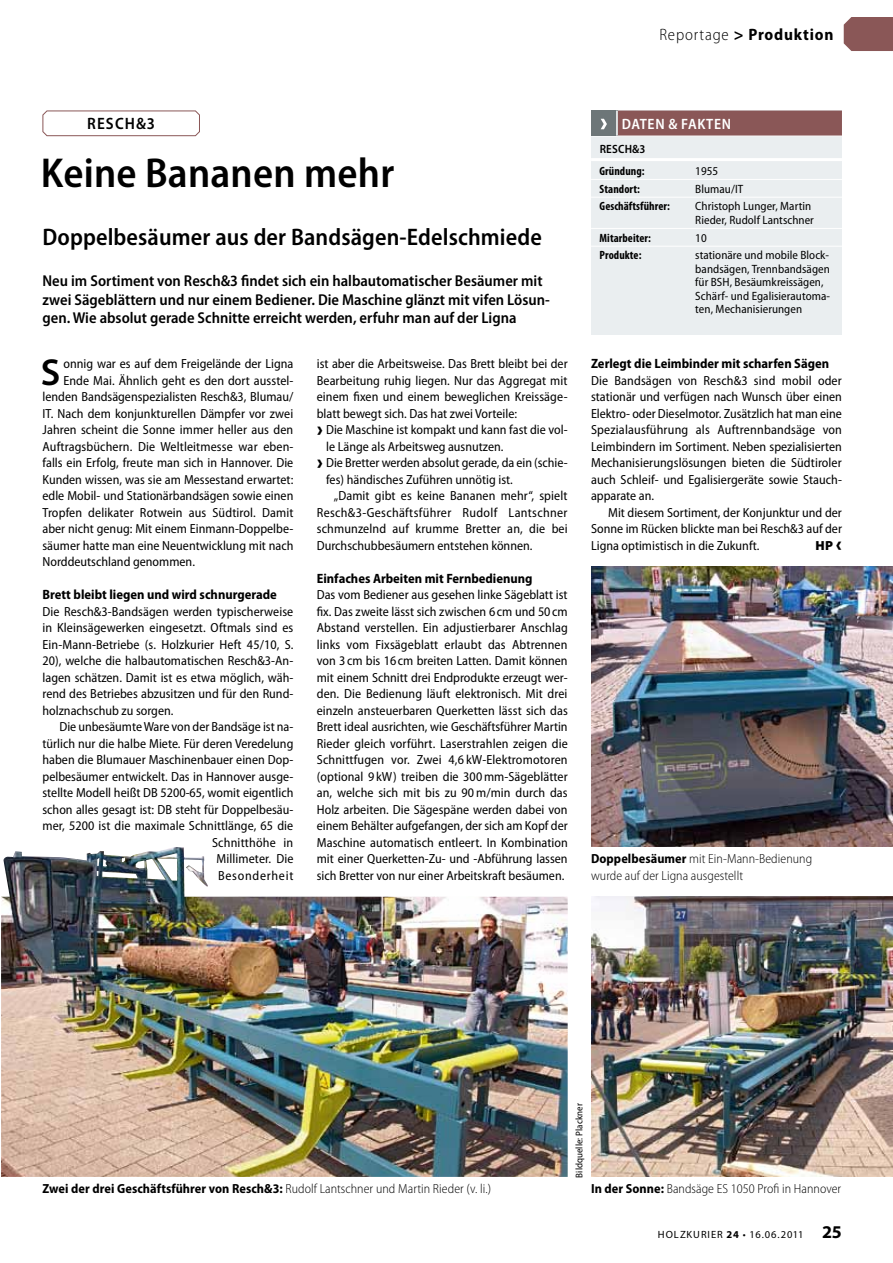
<style>
.page{position:relative;width:893px;height:1263px;background:#fff}
.page>*{position:absolute;margin:0;border:0;box-sizing:border-box;transform-origin:0 0}
.t1{font:600 semi-condensed 42px "Myriad Pro";letter-spacing:.005em;color:#000}
.t2{font:600 37.65px "Myriad Pro";color:#000}
.t3{font:600 semi-condensed 24px "Myriad Pro";letter-spacing:.005em;color:#000}
.t4{font:700 semi-condensed 16.5px "Myriad Pro";letter-spacing:.05em;color:#000}
.t5{font:600 semi-condensed 16.5px "Myriad Pro";color:#000}
.t6{font:600 semi-condensed 15.75px/18.8px "Myriad Pro";color:#000}
.t7{font:600 semi-condensed 15px "Myriad Pro";color:#fff}
.t8{font:700 semi-condensed 13.5px "Myriad Pro";color:#000}
.t9{font:semi-condensed 13.2px/16.5px "Myriad Pro";color:#000;text-align:justify}
.t10{font:300 semi-condensed 13.2px/16.5px "Myriad Pro";letter-spacing:.005em;color:#000}
.t11{font:semi-condensed 13.2px "Myriad Pro";letter-spacing:.025em;color:#000}
.t12{font:900 13.2px "Myriad Pro";color:#000}
.t13{font:semi-condensed 12px/13.5px "Myriad Pro";letter-spacing:.005em;color:#000}
.t14{font:700 condensed 12px "Myriad Pro";letter-spacing:.005em;color:#000}
.t15{font:600 semi-condensed 12px "Myriad Pro";color:#000}
.t16{font:10.5px "Myriad Pro";letter-spacing:.08em;color:#000}
.t17{font:semi-condensed 9.75px "Myriad Pro";letter-spacing:.005em;color:#000}
.s1{font-weight:300}
.s2{font-weight:900;font-stretch:semi-expanded;font-size:21px}
.s3{font-stretch:semi-expanded;font-size:21px}
.s4{font-weight:700}
.s5{font-weight:700;font-size:18px}
</style>
<div class="page">
<img style="left:591px;top:566px;width:302px;height:281px">
<div style="left:43px;top:111px;width:157px;height:25px;border:1px solid #8a5757;border-radius:4px"></div>
<div style="left:591px;top:111px;width:251px;height:224px;background:#eaeef0"></div>
<div style="left:617px;top:111px;width:225px;height:25px;background:#8a5757"></div>
<hr style="left:591px;top:136px;width:251px;height:1px;background:#fff">
<hr style="left:591px;top:158px;width:251px;height:3px;background:#fff">
<hr style="left:591px;top:179px;width:251px;height:1px;background:#fff">
<hr style="left:591px;top:197px;width:251px;height:1px;background:#fff">
<hr style="left:591px;top:228px;width:251px;height:1px;background:#fff">
<hr style="left:591px;top:246px;width:251px;height:1px;background:#fff">
<div style="left:591px;top:111px;width:26px;height:25px;background:#6d7678"></div>
<svg style="left:601px;top:119px;width:6px;height:10px"></svg>
<hr style="left:616px;top:111px;width:2px;height:25px;background:#fff">
<img style="left:1px;top:847px;width:567px;height:330px">
<img style="left:591px;top:896px;width:302px;height:281px">
<div style="left:844px;top:17px;width:49px;height:34px;background:#8a5757"></div>
<p class="t4" style="left:659px;top:25px;width:176px"><span class="s1">Reportage</span> &gt; Produktion</p>
<p class="t5" style="left:87px;top:114px;width:69px">resch&amp;3</p>
<h1 class="t1" style="left:41px;top:150px;width:355px">Keine Bananen mehr</h1>
<h3 class="t3" style="left:43px;top:224px;width:501px">Doppelbesäumer aus der Bandsägen-Edelschmiede</h3>
<p class="t6" style="left:43px;top:271px;width:509px">Neu im Sortiment von Resch&amp;3 findet sich ein halbautomatischer Besäumer mit zwei Sägeblättern und nur einem Bediener. Die Maschine glänzt mit vifen Lösun&shy;gen. Wie absolut gerade Schnitte erreicht werden, erfuhr man auf der Ligna</p>
<h2 class="t2" style="left:41px;top:348px;width:21px">S</h2>
<p class="t9" style="left:64px;top:356px;width:231px">onnig war es auf dem Freigelände der Ligna</p>
<p class="t9" style="left:64px;top:372px;width:231px">Ende Mai. Ähnlich geht es den dort ausstel-</p>
<p class="t9" style="left:43px;top:389px;width:252px">lenden Bandsägenspezialisten Resch&amp;3, Blumau/</p>
<p class="t9" style="left:43px;top:405px;width:252px">IT. Nach dem konjunkturellen Dämpfer vor zwei</p>
<p class="t9" style="left:43px;top:422px;width:252px">Jahren scheint die Sonne immer heller aus den</p>
<p class="t9" style="left:43px;top:438px;width:252px">Auftragsbüchern. Die Weltleitmesse war eben-</p>
<p class="t9" style="left:43px;top:455px;width:252px">falls ein Erfolg, freute man sich in Hannover. Die</p>
<p class="t9" style="left:43px;top:471px;width:252px">Kunden wissen, was sie am Messestand erwartet:</p>
<p class="t9" style="left:43px;top:488px;width:252px">edle Mobil- und Stationärbandsägen sowie einen</p>
<p class="t9" style="left:43px;top:504px;width:252px">Tropfen delikater Rotwein aus Südtirol. Damit</p>
<p class="t9" style="left:43px;top:521px;width:252px">aber nicht genug: Mit einem Einmann-Doppelbe-</p>
<p class="t9" style="left:43px;top:537px;width:252px">säumer hatte man eine Neuentwicklung mit nach</p>
<p class="t9" style="left:43px;top:554px;width:154px">Norddeutschland genommen.</p>
<p class="t8" style="left:43px;top:587px;width:236px">Brett bleibt liegen und wird schnurgerade</p>
<p class="t9" style="left:43px;top:603px;width:253px">Die Resch&amp;3-Bandsägen werden typischerweise in Kleinsägewerken eingesetzt. Oftmals sind es Ein-Mann-Betriebe (s. Holzkurier Heft 45/10, S.<br>20), welche die halbautomatischen Resch&amp;3-An&shy;lagen schätzen. Damit ist es etwa möglich, wäh&shy;rend des Betriebes abzusitzen und für den Rund&shy;holznachschub zu sorgen.</p>
<p class="t9" style="left:43px;top:719px;width:252px;text-align:right">Die unbesäumte Ware von der Bandsäge ist na&shy;türlich nur die halbe Miete. Für deren Veredelung haben die Blumauer Maschinenbauer einen Dop&shy;pelbesäumer entwickelt. Das in Hannover ausge&shy;stellte Modell heißt DB 5200-65, womit eigentlich schon alles gesagt ist: DB steht für Doppelbesäu&shy;mer, 5200 ist die maximale Schnittlänge, 65 die Schnitthöhe in<br>Millimeter. Die<br>Besonderheit</p>
<p class="t9" style="left:317px;top:356px;width:252px">ist aber die Arbeitsweise. Das Brett bleibt bei der</p>
<p class="t9" style="left:317px;top:372px;width:252px">Bearbeitung ruhig liegen. Nur das Aggregat mit</p>
<p class="t9" style="left:317px;top:389px;width:252px">einem fixen und einem beweglichen Kreissäge-</p>
<p class="t9" style="left:317px;top:405px;width:202px">blatt bewegt sich. Das hat zwei Vorteile:</p>
<p class="t9" style="left:317px;top:422px;width:252px"><span class="s2">›</span> Die Maschine ist kompakt und kann fast die vol-</p>
<p class="t9" style="left:326px;top:438px;width:179px">le Länge als Arbeitsweg ausnutzen.</p>
<p class="t9" style="left:317px;top:455px;width:252px"><span class="s2">›</span> Die Bretter werden absolut gerade, da ein (schie-</p>
<p class="t9" style="left:326px;top:471px;width:188px">fes) händisches Zuführen unnötig ist.</p>
<p class="t9" style="left:334px;top:488px;width:235px">„Damit gibt es keine Bananen mehr“, spielt</p>
<p class="t11" style="left:317px;top:505px;width:252px">Resch&amp;3-Geschäftsführer Rudolf Lantschner</p>
<p class="t9" style="left:317px;top:521px;width:252px">schmunzelnd auf krumme Bretter an, die bei</p>
<p class="t9" style="left:317px;top:537px;width:217px">Durchschubbesäumern entstehen können.</p>
<p class="t8" style="left:317px;top:571px;width:217px">Einfaches Arbeiten mit Fernbedienung</p>
<p class="t9" style="left:317px;top:587px;width:253px">Das vom Bediener aus gesehen linke Sägeblatt ist fix. Das zweite lässt sich zwischen 6 cm und 50 cm Abstand verstellen. Ein adjustierbarer Anschlag links vom Fixsägeblatt erlaubt das Abtrennen von 3 cm bis 16 cm breiten Latten. Damit können mit einem Schnitt drei Endprodukte erzeugt wer&shy;den. Die Bedienung läuft elektronisch. Mit drei einzeln ansteuerbaren Querketten lässt sich das Brett ideal ausrichten, wie Geschäftsführer Martin Rieder gleich vorführt. Laserstrahlen zeigen die Schnittfugen vor. Zwei 4,6 kW-Elektromotoren (optional 9 kW) treiben die 300mm-Sägeblätter an, welche sich mit bis zu 90m/min durch das Holz arbeiten. Die Sägespäne werden dabei von einem Behälter aufgefangen, der sich am Kopf der Maschine automatisch entleert. In Kombination mit einer Querketten-Zu- und -Abführung lassen sich Bretter von nur einer Arbeitskraft besäumen.</p>
<p class="t7" style="left:622px;top:116px;width:69px">Daten &amp; Fakt</p>
<p class="t7" style="left:714px;top:116px;width:17px">en</p>
<p class="t15" style="left:600px;top:142px;width:47px">Resch&amp;3</p>
<p class="t14" style="left:600px;top:163px;width:47px">Gründung:</p>
<p class="t13" style="left:695px;top:164px;width:24px">1955</p>
<p class="t14" style="left:600px;top:181px;width:42px">Standort:</p>
<p class="t13" style="left:695px;top:182px;width:49px">Blumau/IT</p>
<p class="t14" style="left:600px;top:199px;width:72px">Geschäftsführer:</p>
<p class="t13" style="left:695px;top:200px;width:120px">Christoph Lunger, Martin<br>Rieder, Rudolf Lantschner</p>
<p class="t14" style="left:600px;top:230px;width:53px">Mitarbeiter:</p>
<p class="t13" style="left:695px;top:231px;width:13px">10</p>
<p class="t14" style="left:600px;top:248px;width:43px">Produkte:</p>
<p class="t13" style="left:695px;top:249px;width:136px">stationäre und mobile Block&shy;bandsägen, Trennbandsägen für BSH, Besäumkreissägen,<br>Schärf- und Egalisierautoma&shy;ten, Mechanisierungen</p>
<p class="t8" style="left:591px;top:356px;width:240px">Zerlegt die Leimbinder mit scharfen Sägen</p>
<p class="t9" style="left:591px;top:372px;width:252px">Die Bandsägen von Resch&amp;3 sind mobil oder stationär und verfügen nach Wunsch über einen Elektro- oder Dieselmotor. Zusätzlich hat man eine Spezialausführung als Auftrennbandsäge von Leimbindern im Sortiment. Neben spezialisierten Mechanisierungslösungen bieten die Südtiroler auch Schleif- und Egalisiergeräte sowie Stauch&shy;apparate an.</p>
<p class="t9" style="left:591px;top:504px;width:252px;text-indent:17px">Mit diesem Sortiment, der Konjunktur und der Sonne im Rücken blickte man bei Resch&amp;3 auf der Ligna optimistisch in die Zukunft.</p>
<p class="t12" style="left:815px;top:538px;width:28px">hp <span class="s3">‹</span></p>
<p class="t10" style="left:591px;top:851px;width:223px"><span class="s4">Doppelbesäumer</span> mit Ein-Mann-Bedienung wurde auf der Ligna ausgestellt</p>
<p class="t17" style="left:574px;top:1177px;width:76px;rotate:-90deg">Bildquelle: Plackner</p>
<p class="t10" style="left:43px;top:1181px;width:450px"><span class="s4">Zwei der drei Geschäftsführer von Resch&amp;3:</span> Rudolf Lantschner und Martin Rieder (v. li.)</p>
<p class="t10" style="left:591px;top:1181px;width:252px"><span class="s4">In der Sonne:</span> Bandsäge ES 1050 Profi in Hannover</p>
<p class="t16" style="left:658px;top:1228px;width:186px">HOLZKURIER <span class="s4">24</span> • 16.06.2011 <span class="s5">25</span></p>
</div>
